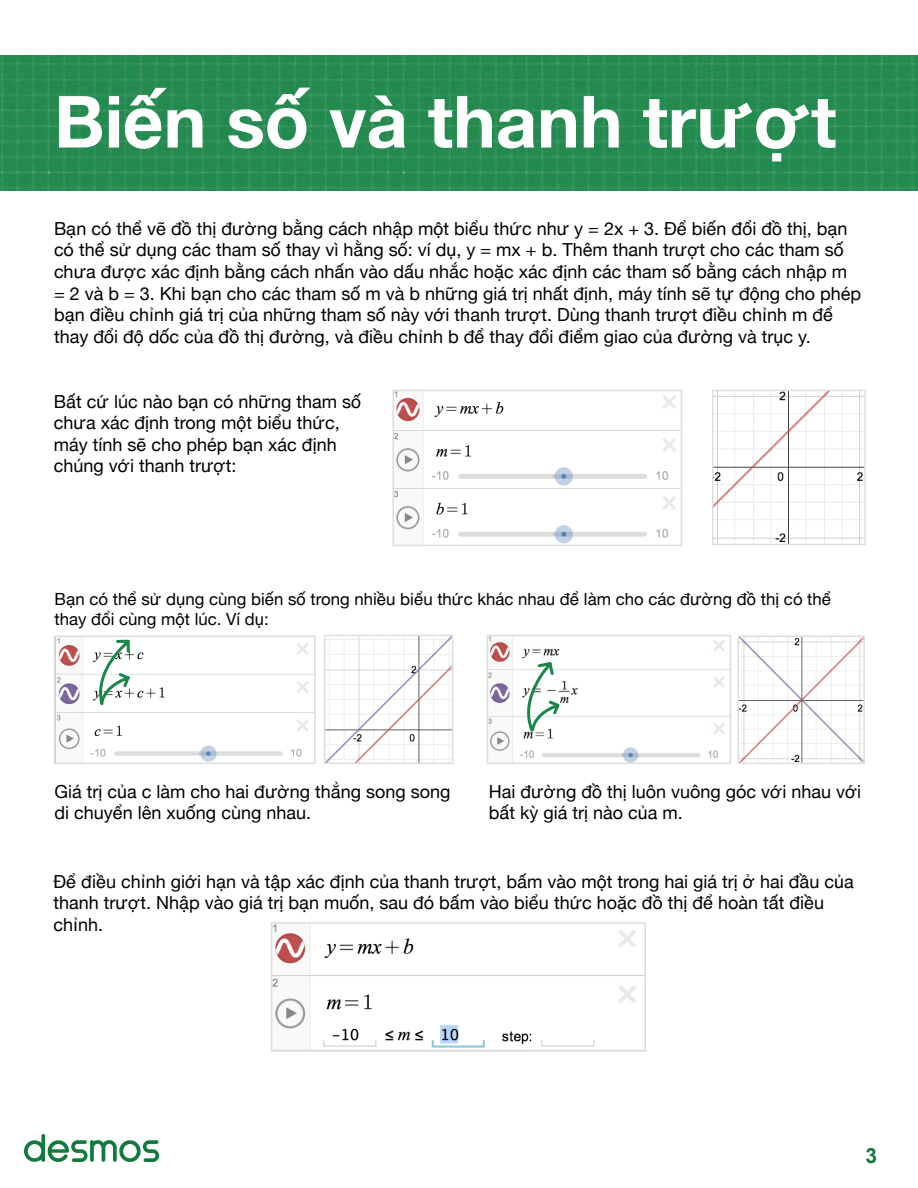
<style>
.page{position:relative;width:918px;height:1188px;background:#fff}
.page>*{position:absolute;margin:0;border:0;box-sizing:border-box;transform-origin:0 0}
.t1{font:700 72px "Helvetica Neue";color:#fff}
.t2{font:700 21px "Arial";color:#127a3d}
.t3{font:18px/21.6px "Helvetica Neue";color:#000}
.t4{font:16.8px/20.1px "Helvetica Neue";color:#000}
</style>
<div class="page">
<svg style="left:24px;top:1134px;width:135px;height:28px"></svg>
<img style="left:0;top:55px;width:918px;height:135px">
<img style="left:395px;top:393px;width:284px;height:150px">
<div style="left:392px;top:390px;width:290px;height:156px;border:2px solid #dcddde"></div>
<img style="left:57px;top:639px;width:256px;height:122px">
<div style="left:54px;top:636px;width:262px;height:128px;border:2px solid #dcddde"></div>
<img style="left:490px;top:638px;width:238px;height:123px">
<div style="left:487px;top:635px;width:244px;height:129px;border:2px solid #dcddde"></div>
<img style="left:274px;top:925px;width:369px;height:124px">
<div style="left:271px;top:922px;width:375px;height:130px;border:2px solid #dcddde"></div>
<img style="left:714px;top:392px;width:150px;height:151px">
<div style="left:712px;top:390px;width:154px;height:155px;border:1px solid #dcddde"></div>
<img style="left:327px;top:638px;width:123px;height:123px">
<div style="left:324px;top:635px;width:129px;height:129px;border:2px solid #dcddde"></div>
<img style="left:741px;top:638px;width:121px;height:123px">
<div style="left:738px;top:635px;width:127px;height:129px;border:2px solid #dcddde"></div>
<svg style="left:94px;top:638px;width:38px;height:69px"></svg>
<svg style="left:519px;top:660px;width:43px;height:74px"></svg>
<p class="t1" style="left:54px;top:65px;width:784px">Biến số và thanh trượt</p>
<p class="t3" style="left:54px;top:219px;width:809px">Bạn có thể vẽ đồ thị đường bằng cách nhập một biểu thức như y = 2x + 3. Để biến đổi đồ thị, bạn có thể sử dụng các tham số thay vì hằng số: ví dụ, y = mx + b. Thêm thanh trượt cho các tham số chưa được xác định bằng cách nhấn vào dấu nhắc hoặc xác định các tham số bằng cách nhập m = 2 và b = 3. Khi bạn cho các tham số m và b những giá trị nhất định, máy tính sẽ tự động cho phép bạn điều chỉnh giá trị của những tham số này với thanh trượt. Dùng thanh trượt điều chỉnh m để thay đổi độ dốc của đồ thị đường, và điều chỉnh b để thay đổi điểm giao của đường và trục y.</p>
<p class="t3" style="left:54px;top:391px;width:309px">Bất cứ lúc nào bạn có những tham số chưa xác định trong một biểu thức, máy tính sẽ cho phép bạn xác định chúng với thanh trượt:</p>
<p class="t4" style="left:55px;top:590px;width:778px">Bạn có thể sử dụng cùng biến số trong nhiều biểu thức khác nhau để làm cho các đường đồ thị có thể thay đổi cùng một lúc. Ví dụ:</p>
<p class="t3" style="left:55px;top:782px;width:397px">Giá trị của c làm cho hai đường thẳng song song di chuyển lên xuống cùng nhau.</p>
<p class="t3" style="left:489px;top:782px;width:374px">Hai đường đồ thị luôn vuông góc với nhau với bất kỳ giá trị nào của m.</p>
<p class="t3" style="left:54px;top:871px;width:802px">Để điều chỉnh giới hạn và tập xác định của thanh trượt, bấm vào một trong hai giá trị ở hai đầu của thanh trượt. Nhập vào giá trị bạn muốn, sau đó bấm vào biểu thức hoặc đồ thị để hoàn tất điều chỉnh.</p>
<p class="t2" style="left:866px;top:1142px;width:13px">3</p>
</div>
